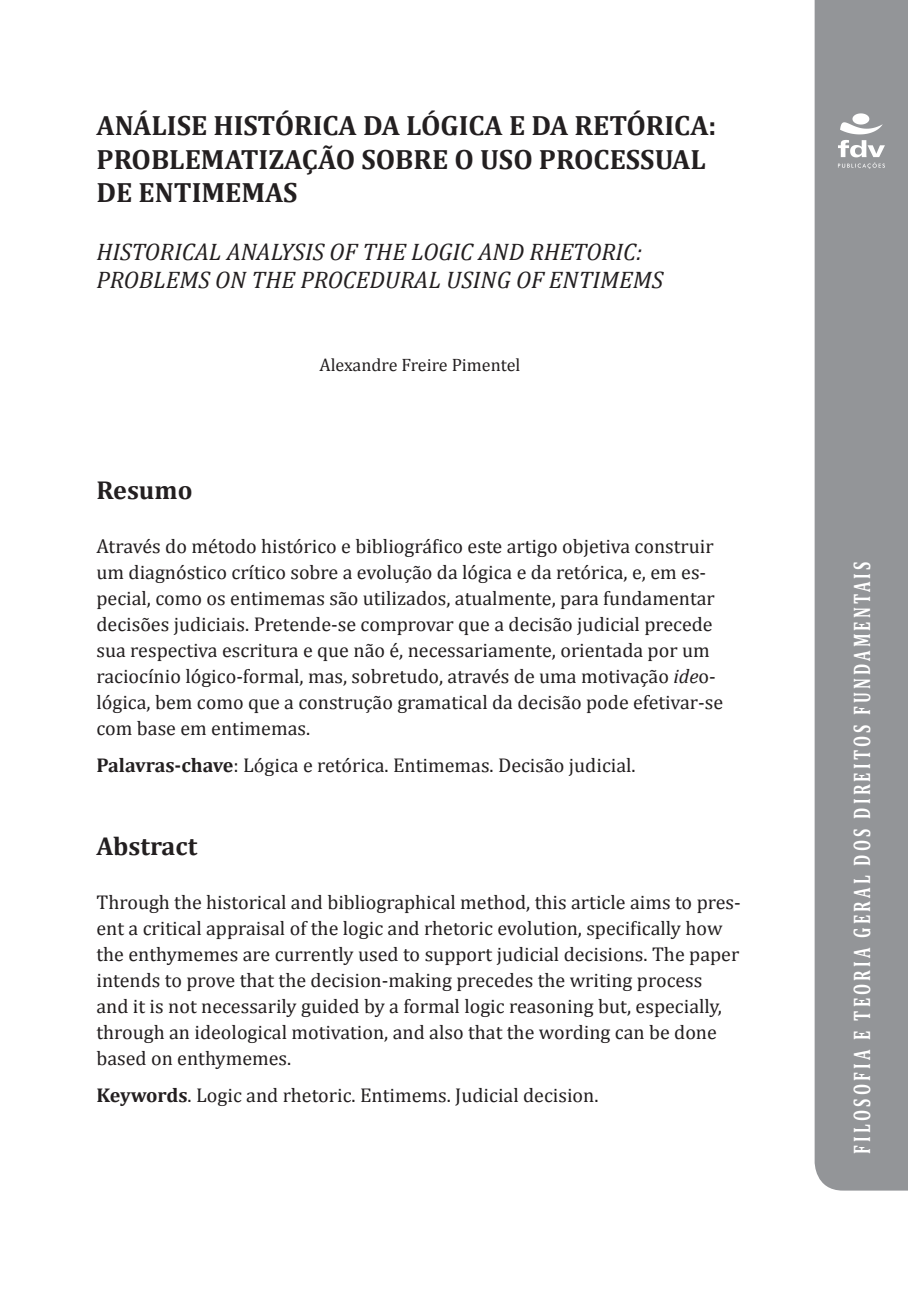
<style>
.page{position:relative;width:908px;height:1304px;background:#fff}
.page>*{position:absolute;margin:0;border:0;box-sizing:border-box;transform-origin:0 0}
.t1{font:700 28px/33.6px "Cambria";color:#231f20}
.t2{font:700 26px "Cambria";color:#231f20}
.t3{font:italic 24px/28.8px "Cambria";color:#231f20}
.t4{font:700 24px "Cambria";letter-spacing:.2em;color:#fff;scale:.67 1}
.t5{font:20px/26px "Cambria";color:#231f20}
.t6{font:18px "Cambria";color:#231f20}
.s1{font-style:italic}
.s2{font-weight:700}
</style>
<div class="page">
<div style="left:814px;top:0;width:93px;height:1191px;background:#939598"></div>
<svg style="left:837px;top:113px;width:47px;height:56px"></svg>
<h1 class="t1" style="left:96px;top:108px;width:621px">ANÁLISE HISTÓRICA DA LÓGICA E DA RETÓRICA:<br>PROBLEMATIZAÇÃO SOBRE O USO PROCESSUAL<br>DE ENTIMEMAS</h1>
<p class="t3" style="left:96px;top:236px;width:568px">HISTORICAL ANALYSIS OF THE LOGIC AND RHETORIC:<br>PROBLEMS ON THE PROCEDURAL USING OF ENTIMEMS</p>
<p class="t6" style="left:319px;top:354px;width:202px">Alexandre Freire Pimentel</p>
<h2 class="t2" style="left:96px;top:471px;width:97px">Resumo</h2>
<p class="t5" style="left:96px;top:533px;width:628px">Através do método histórico e bibliográfico este artigo objetiva construir um diagnóstico crítico sobre a evolução da lógica e da retórica, e, em es&shy;pecial, como os entimemas são utilizados, atualmente, para fundamentar decisões judiciais. Pretende-se comprovar que a decisão judicial precede sua respectiva escritura e que não é, necessariamente, orientada por um raciocínio lógico-formal, mas, sobretudo, através de uma motivação <span class="s1">ide</span>o&shy;lógica, bem como que a construção gramatical da decisão pode efetivar-se com base em entimemas.</p>
<p class="t5" style="left:96px;top:752px;width:540px"><span class="s2">Palavras-chave</span>: Lógica e retórica. Entimemas. Decisão judicial.</p>
<h2 class="t2" style="left:96px;top:827px;width:102px">Abstract</h2>
<p class="t5" style="left:96px;top:889px;width:645px">Through the historical and bibliographical method, this article aims to pres&shy;ent a critical appraisal of the logic and rhetoric evolution, specifically how the enthymemes are currently used to support judicial decisions. The paper intends to prove that the decision-making precedes the writing process<br>and it is not necessarily guided by a formal logic reasoning but, especially, through an ideological motivation, and also that the wording can be done based on enthymemes.</p>
<p class="t5" style="left:96px;top:1082px;width:503px"><span class="s2">Keywords</span>. Logic and rhetoric. Entimems. Judicial decision.</p>
<p class="t4" style="left:844px;top:1154px;width:885px;rotate:-90deg">Filosofia e Teoria Geral dos Direitos Fundamentais</p>
</div>
